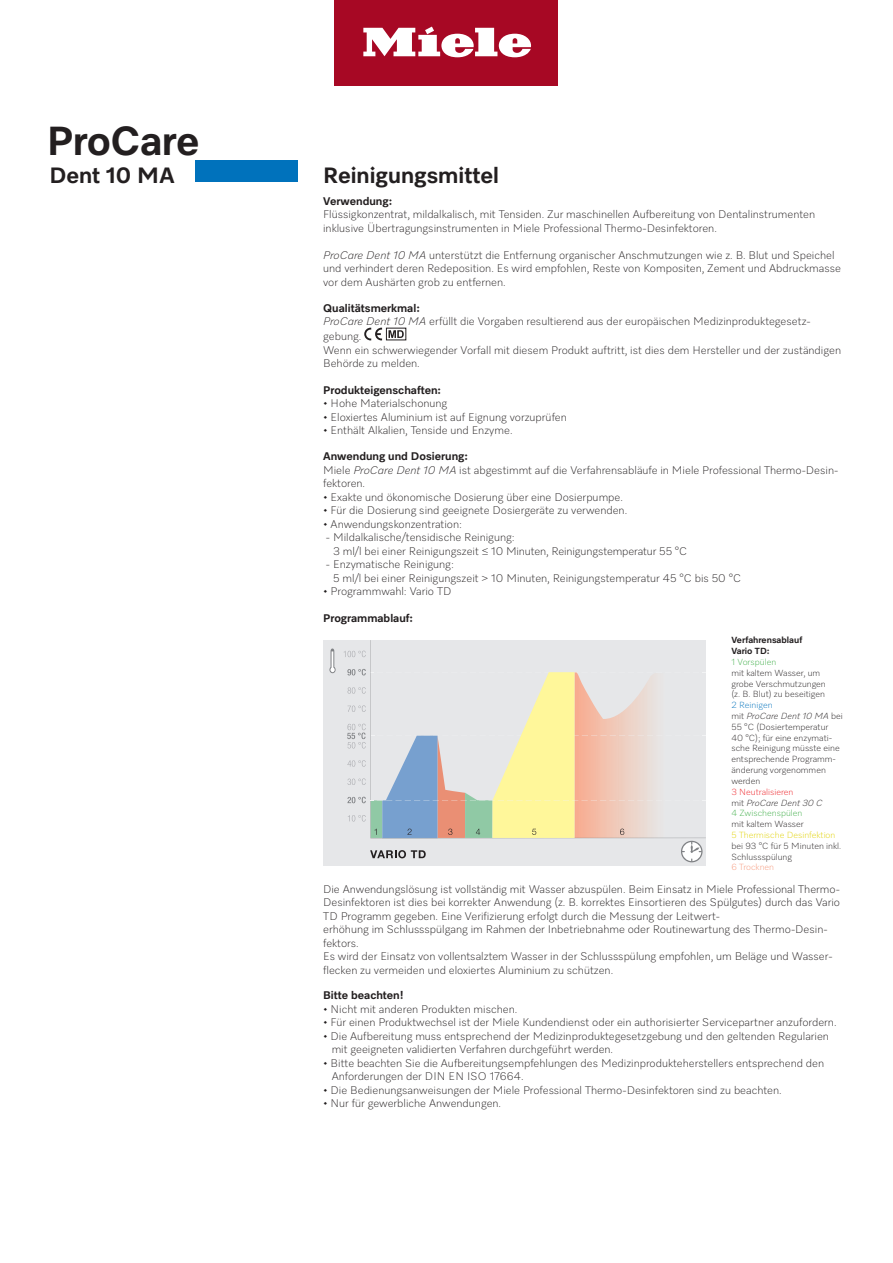
<style>
.page{position:relative;width:893px;height:1263px;background:#fff}
.page>*{position:absolute;margin:0;border:0;box-sizing:border-box;transform-origin:0 0}
.t1{font:700 41.1px "Miele Elements";letter-spacing:-.01em;color:#231f20}
.Produktname{font:700 22.5px "Miele Elements";color:#231f20}
.Text_7_5pt_Regular{font:300 11.25px/13.5px "Miele Elements";color:#231f20}
.Text_7_5pt_Bold__Tab{font:700 11.25px "Miele Elements";color:#231f20}
.Bildunterschrift_6pt{font:300 9px/10.8px "Miele Elements";color:#231f20}
.Bildunterschrift_6pt-2{font:300 9px "Miele Elements";color:#40ae49}
.Bildunterschrift_6pt-3{font:700 9px/10.8px "Miele Elements";color:#231f20}
.Bildunterschrift_6pt-4{font:300 9px "Miele Elements";color:#e1d201}
.Bildunterschrift_6pt-5{font:italic 300 9px "Miele Elements";color:#231f20}
.Bildunterschrift_6pt-6{font:300 9px "Miele Elements";color:#ee1d23}
.Bildunterschrift_6pt-7{font:300 9px "Miele Elements";color:#0072bc}
.Bildunterschrift_6pt-8{font:300 9px "Miele Elements";color:#f6977a}
.s1{font-style:italic}
.s2{font-style:normal}
</style>
<div class="page">
<div style="left:196px;top:160px;width:102px;height:22px;background:#0072bc"></div>
<svg style="left:364px;top:328px;width:18px;height:12px"></svg>
<svg style="left:388px;top:330px;width:16px;height:8px"></svg>
<div style="left:323px;top:640px;width:382px;height:225px;background:#e6e7e9"></div>
<svg style="left:344px;top:651px;width:22px;height:6px"></svg>
<svg style="left:329px;top:648px;width:7px;height:25px"></svg>
<svg style="left:347px;top:669px;width:358px;height:193px"></svg>
<div style="left:335px;top:0;width:223px;height:85px;background:#a70824"></div>
<svg style="left:363px;top:26px;width:168px;height:31px"></svg>
<h1 class="t1" style="left:47px;top:115px;width:154px">ProCare</h1>
<p class="Produktname" style="left:50px;top:161px;width:127px">Dent 10 MA</p>
<p class="Produktname" style="left:323px;top:161px;width:177px">Reinigungsmittel</p>
<p class="Text_7_5pt_Bold__Tab" style="left:323px;top:194px;width:71px">Verwendung:</p>
<p class="Text_7_5pt_Regular" style="left:323px;top:207px;width:493px">Flüssigkonzentrat, mildalkalisch, mit Tensiden. Zur maschinellen Aufbereitung von Dentalinstrumenten inklusive Übertragungsinstrumenten in Miele Professional Thermo-Desinfektoren.</p>
<p class="Text_7_5pt_Regular" style="left:323px;top:248px;width:519px"><span class="s1">ProCare Dent 10 MA</span> unterstützt die Entfernung organischer Anschmutzungen wie z. B. Blut und Speichel und verhindert deren Redeposition. Es wird empfohlen, Reste von Kompositen, Zement und Abdruckmasse vor dem Aushärten grob zu entfernen.</p>
<p class="Text_7_5pt_Bold__Tab" style="left:323px;top:301px;width:98px">Qualitätsmerkmal:</p>
<p class="Text_7_5pt_Regular" style="left:323px;top:314px;width:488px;line-height:15px"><span class="s1">ProCare Dent 10 MA</span> erfüllt die Vorgaben resultierend aus der europäischen Medizinproduktegesetz&shy;gebung.</p>
<p class="Text_7_5pt_Regular" style="left:323px;top:343px;width:519px">Wenn ein schwerwiegender Vorfall mit diesem Produkt auftritt, ist dies dem Hersteller und der zuständigen<br>Behörde zu melden.</p>
<p class="Text_7_5pt_Bold__Tab" style="left:323px;top:383px;width:119px">Produkteigenschaften:</p>
<p class="Text_7_5pt_Regular" style="left:323px;top:396px;width:126px">• Hohe Materialschonung</p>
<p class="Text_7_5pt_Regular" style="left:323px;top:410px;width:245px">• Eloxiertes Aluminium ist auf Eignung vorzuprüfen</p>
<p class="Text_7_5pt_Regular" style="left:323px;top:423px;width:191px">• Enthält Alkalien, Tenside und Enzyme.</p>
<p class="Text_7_5pt_Bold__Tab" style="left:323px;top:449px;width:146px">Anwendung und Dosierung:</p>
<p class="Text_7_5pt_Regular" style="left:323px;top:463px;width:517px">Miele <span class="s1">ProCare Dent 10 MA</span> ist abgestimmt auf die Verfahrensabläufe in Miele Professional Thermo-Desin&shy;fektoren.</p>
<p class="Text_7_5pt_Regular" style="left:323px;top:490px;width:301px">• Exakte und ökonomische Dosierung über eine Dosierpumpe.</p>
<p class="Text_7_5pt_Regular" style="left:323px;top:503px;width:306px">• Für die Dosierung sind geeignete Dosiergeräte zu verwenden.</p>
<p class="Text_7_5pt_Regular" style="left:323px;top:517px;width:140px">• Anwendungskonzentration:</p>
<p class="Text_7_5pt_Regular" style="left:333px;top:530px;width:355px;text-indent:-7px">- Mildalkalische/tensidische Reinigung:<br>3 ml/l bei einer Reinigungszeit ≤ 10 Minuten, Reinigungstemperatur 55 °C</p>
<p class="Text_7_5pt_Regular" style="left:333px;top:557px;width:409px;text-indent:-7px">- Enzymatische Reinigung:<br>5 ml/l bei einer Reinigungszeit &gt; 10 Minuten, Reinigungstemperatur 45 °C bis 50 °C</p>
<p class="Text_7_5pt_Regular" style="left:323px;top:584px;width:130px">• Programmwahl: Vario TD</p>
<p class="Text_7_5pt_Bold__Tab" style="left:323px;top:611px;width:91px">Programmablauf:</p>
<p class="Bildunterschrift_6pt-3" style="left:731px;top:635px;width:72px">Verfahrensablauf<br>Vario TD:</p>
<p class="Bildunterschrift_6pt-2" style="left:731px;top:656px;width:46px">1 Vorspülen</p>
<p class="Bildunterschrift_6pt" style="left:731px;top:667px;width:96px">mit kaltem Wasser, um grobe Verschmutzungen</p>
<p class="Bildunterschrift_6pt" style="left:731px;top:689px;width:95px">(z. B. Blut) zu beseitigen</p>
<p class="Bildunterschrift_6pt-7" style="left:731px;top:699px;width:43px">2 Reinigen</p>
<p class="Bildunterschrift_6pt" style="left:731px;top:710px;width:113px">mit <span class="s1">ProCare Dent 10 MA</span> bei<br>55 °C (Dosiertemperatur<br>40 °C); für eine enzymati&shy;sche Reinigung müsste eine entsprechende Programm&shy;änderung vorgenommen werden</p>
<p class="Bildunterschrift_6pt-6" style="left:731px;top:786px;width:64px">3 Neutralisieren</p>
<p class="Bildunterschrift_6pt-5" style="left:731px;top:797px;width:93px"><span class="s2">mit</span> ProCare Dent 30 C</p>
<p class="Bildunterschrift_6pt-2" style="left:731px;top:807px;width:73px">4 Zwischenspülen</p>
<p class="Bildunterschrift_6pt" style="left:731px;top:818px;width:74px">mit kaltem Wasser</p>
<p class="Bildunterschrift_6pt-4" style="left:731px;top:829px;width:106px">5 Thermische Desinfektion</p>
<p class="Bildunterschrift_6pt" style="left:731px;top:840px;width:111px">bei 93 °C für 5 Minuten inkl.<br>Schlussspülung</p>
<p class="Bildunterschrift_6pt-8" style="left:731px;top:861px;width:44px">6 Trocknen</p>
<p class="Text_7_5pt_Regular" style="left:323px;top:881px;width:518px">Die Anwendungslösung ist vollständig mit Wasser abzuspülen. Beim Einsatz in Miele Professional Thermo-Desinfektoren ist dies bei korrekter Anwendung (z. B. korrektes Einsortieren des Spülgutes) durch das Vario TD Programm gegeben. Eine Verifizierung erfolgt durch die Messung der Leitwert-<br>erhöhung im Schlussspülgang im Rahmen der Inbetriebnahme oder Routinewartung des Thermo-Desin&shy;fektors.</p>
<p class="Text_7_5pt_Regular" style="left:323px;top:949px;width:511px">Es wird der Einsatz von vollentsalztem Wasser in der Schlussspülung empfohlen, um Beläge und Wasser&shy;flecken zu vermeiden und eloxiertes Aluminium zu schützen.</p>
<p class="Text_7_5pt_Bold__Tab" style="left:323px;top:988px;width:82px">Bitte beachten!</p>
<p class="Text_7_5pt_Regular" style="left:323px;top:1001px;width:196px">• Nicht mit anderen Produkten mischen.</p>
<p class="Text_7_5pt_Regular" style="left:323px;top:1015px;width:515px">• Für einen Produktwechsel ist der Miele Kundendienst oder ein authorisierter Servicepartner anzufordern.</p>
<p class="Text_7_5pt_Regular" style="left:332px;top:1028px;width:499px;text-indent:-9px">• Die Aufbereitung muss entsprechend der Medizinproduktegesetzgebung und den geltenden Regularien mit geeigneten validierten Verfahren durchgeführt werden.</p>
<p class="Text_7_5pt_Regular" style="left:332px;top:1055px;width:494px;text-indent:-9px">• Bitte beachten Sie die Aufbereitungsempfehlungen des Medizinprodukteherstellers entsprechend den<br>Anforderungen der DIN EN ISO 17664.</p>
<p class="Text_7_5pt_Regular" style="left:323px;top:1082px;width:460px">• Die Bedienungsanweisungen der Miele Professional Thermo-Desinfektoren sind zu beachten.</p>
<p class="Text_7_5pt_Regular" style="left:323px;top:1096px;width:179px">• Nur für gewerbliche Anwendungen.</p>
</div>
